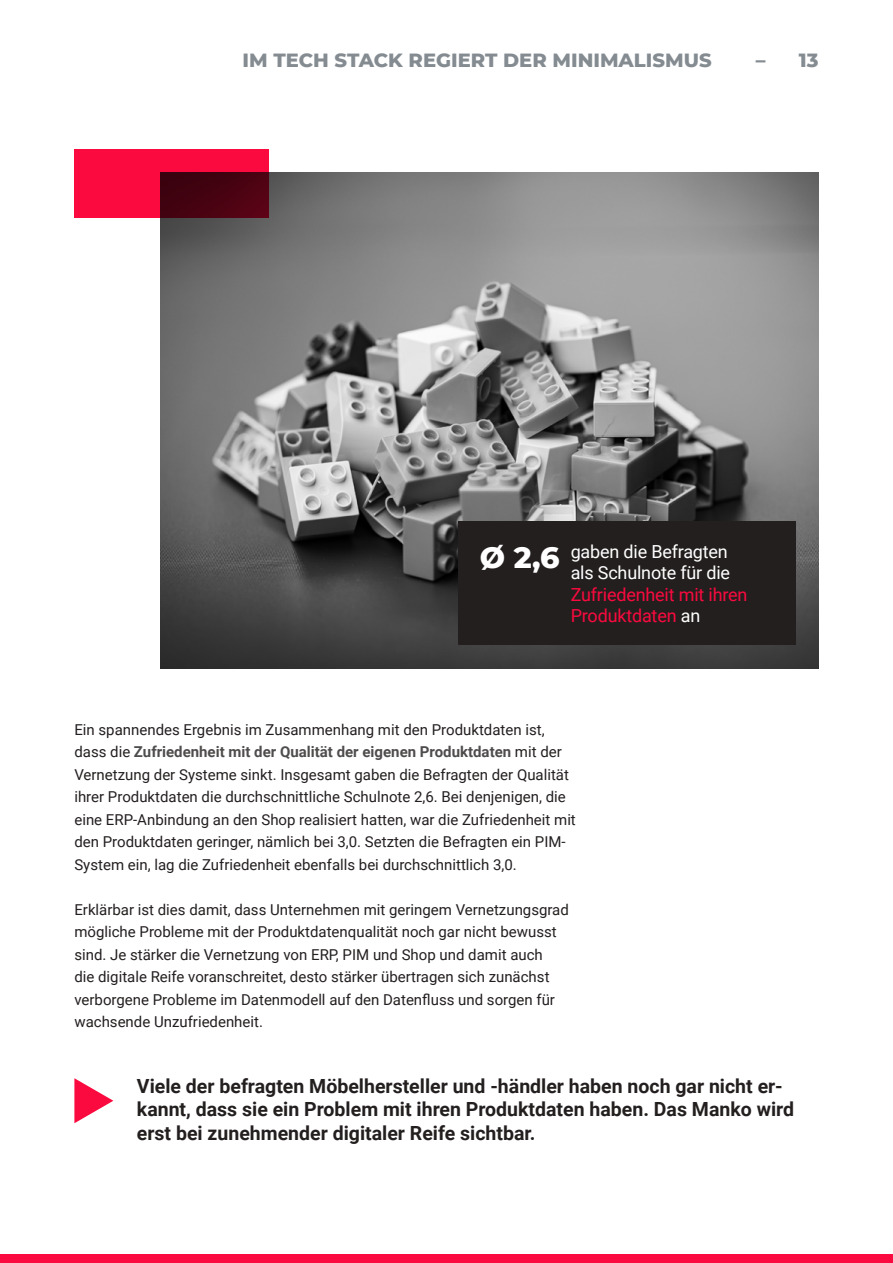
<style>
.page{position:relative;width:893px;height:1263px;background:#fff}
.page>*{position:absolute;margin:0;border:0;box-sizing:border-box;transform-origin:0 0}
.t1{font:800 30px "Montserrat";color:#fff}
.t2{font:700 19.5px/23.4px "Roboto";color:#241f1f}
.t3{font:800 19.5px "Montserrat";color:#848c91}
.t4{font:18px/21.6px "Roboto";letter-spacing:-.01em;color:#fff}
.t5{font:18px/21.6px "Roboto";letter-spacing:-.01em;color:#fa0a3e}
.t6{font:15px/22.5px "Roboto";color:#241f1f}
.s1{color:#fff}
.s2{font-weight:700;color:#4f4c4c}
</style>
<div class="page">
<img style="left:160px;top:172px;width:659px;height:496px">
<div style="left:0;top:1254px;width:893px;height:9px;background:#fa0a3e"></div>
<svg style="left:74px;top:150px;width:195px;height:68px;background:#b6072d"></svg>
<svg style="left:74px;top:1078px;width:39px;height:45px"></svg>
<div style="left:458px;top:522px;width:338px;height:123px;background:#241f1f"></div>
<h2 class="t3" style="left:242px;top:46px;width:471px">IM TECH STACK REGIERT DER MINIMALISMUS</h2>
<h2 class="t3" style="left:756px;top:46px;width:64px">– 13</h2>
<h1 class="t1" style="left:480px;top:535px;width:81px">Ø 2,6</h1>
<p class="t4" style="left:571px;top:540px;width:161px">gaben die Befragten als Schulnote für die</p>
<p class="t5" style="left:571px;top:583px;width:178px">Zufriedenheit mit ihren<br>Produktdaten <span class="s1">an</span></p>
<p class="t6" style="left:74px;top:718px;width:503px">Ein spannendes Ergebnis im Zusammenhang mit den Produktdaten ist, dass die <span class="s2">Zufriedenheit mit der Qualität der eigenen Produktdaten</span> mit der Vernetzung der Systeme sinkt. Insgesamt gaben die Befragten der Qualität ihrer Produktdaten die durchschnittliche Schulnote 2,6. Bei denjenigen, die eine ERP-Anbindung an den Shop realisiert hatten, war die Zufriedenheit mit den Produktdaten geringer, nämlich bei 3,0. Setzten die Befragten ein PIM-System ein, lag die Zufriedenheit ebenfalls bei durchschnittlich 3,0.</p>
<p class="t6" style="left:74px;top:898px;width:496px">Erklärbar ist dies damit, dass Unternehmen mit geringem Vernetzungsgrad mögliche Probleme mit der Produktdatenqualität noch gar nicht bewusst sind. Je stärker die Vernetzung von ERP, PIM und Shop und damit auch<br>die digitale Reife voranschreitet, desto stärker übertragen sich zunächst verborgene Probleme im Datenmodell auf den Datenfluss und sorgen für wachsende Unzufriedenheit.</p>
<h2 class="t2" style="left:137px;top:1073px;width:659px">Viele der befragten Möbelhersteller und -händler haben noch gar nicht er&shy;kannt, dass sie ein Problem mit ihren Produktdaten haben. Das Manko wird erst bei zunehmender digitaler Reife sichtbar.</h2>
</div>
